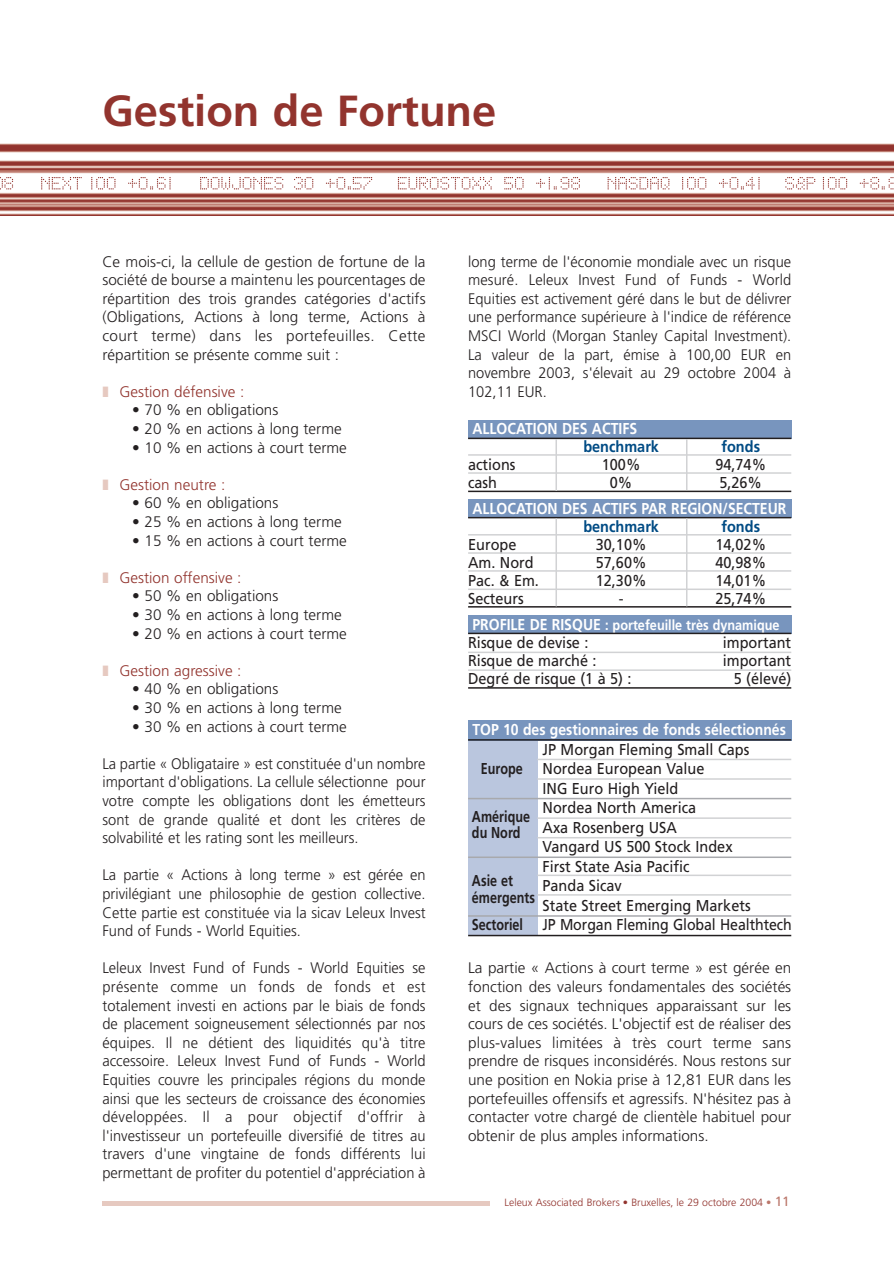
<style>
.page{position:relative;width:894px;height:1263px;background:#fff}
.page>*{position:absolute;margin:0;border:0;box-sizing:border-box;transform-origin:0 0}
.t1{font:700 43.5px "Frutiger";color:#92342e}
.t2{font:15.75px/19.5px "Frutiger";color:#231f20;scale:.92 1}
.t3{font:700 15.75px "Frutiger";color:#fff;scale:.89 1}
.t4{font:700 15.75px/16.5px "Frutiger";color:#231f20;scale:.8 1}
.t5{font:700 15.75px "Frutiger";color:#004b84;scale:.92 1}
.t6{font:300 15.3px/18.6px "Frutiger";color:#231f20;text-align:justify;scale:.96 1}
.t7{font:300 15.3px/18.6px "Frutiger";color:#231f20;text-align:justify}
.t8{font:300 15.3px "Frutiger";color:#92342e}
.t9{font:700 14.25px "Frutiger";color:#fff;scale:.89 1}
.t10{font:300 10.5px "Frutiger";color:#92342e}
.s1{color:#e6c9c0}
.s2{font-size:15.75px}
.s3{color:#bb776b}
.s4{font-weight:400;font-size:13.5px;color:#bb776b}
</style>
<div class="page">
<div style="left:468px;top:740px;width:69px;height:195px;background:#bac6de"></div>
<div style="left:468px;top:720px;width:323px;height:20px;background:#7895be"></div>
<hr style="left:537px;top:759px;width:254px;height:1px;background:#d1d2d4">
<hr style="left:468px;top:739px;width:323px;height:2px;background:#231f20">
<hr style="left:537px;top:778px;width:254px;height:2px;background:#d1d2d4">
<hr style="left:468px;top:798px;width:323px;height:1px;background:#a8a9ad">
<hr style="left:537px;top:817px;width:254px;height:2px;background:#d1d2d4">
<hr style="left:537px;top:837px;width:254px;height:1px;background:#d1d2d4">
<hr style="left:468px;top:857px;width:323px;height:1px;background:#a8a9ad">
<hr style="left:537px;top:875px;width:254px;height:1px;background:#d1d2d4">
<hr style="left:537px;top:894px;width:254px;height:2px;background:#d1d2d4">
<hr style="left:468px;top:915px;width:323px;height:2px;background:#a8a9ad">
<hr style="left:468px;top:935px;width:323px;height:1px;background:#231f20">
<div style="left:468px;top:616px;width:323px;height:18px;background:#7895be"></div>
<hr style="left:468px;top:652px;width:323px;height:1px;background:#d1d2d4">
<hr style="left:468px;top:633px;width:323px;height:1px;background:#231f20">
<hr style="left:468px;top:669px;width:323px;height:2px;background:#d1d2d4">
<hr style="left:468px;top:687px;width:323px;height:2px;background:#231f20">
<div style="left:468px;top:421px;width:323px;height:18px;background:#7895be"></div>
<hr style="left:468px;top:454px;width:323px;height:2px;background:#d1d2d4">
<hr style="left:468px;top:438px;width:323px;height:1px;background:#231f20">
<hr style="left:468px;top:472px;width:323px;height:2px;background:#d1d2d4">
<hr style="left:468px;top:491px;width:323px;height:1px;background:#231f20">
<div style="left:468px;top:500px;width:323px;height:18px;background:#7895be"></div>
<hr style="left:468px;top:534px;width:323px;height:2px;background:#d1d2d4">
<hr style="left:468px;top:517px;width:323px;height:1px;background:#231f20">
<hr style="left:468px;top:552px;width:323px;height:2px;background:#d1d2d4">
<hr style="left:468px;top:570px;width:323px;height:2px;background:#d1d2d4">
<hr style="left:468px;top:589px;width:323px;height:1px;background:#d1d2d4">
<hr style="left:468px;top:606px;width:323px;height:2px;background:#231f20">
<hr style="left:556px;top:439px;width:1px;height:52px;background:#d1d2d4">
<hr style="left:686px;top:439px;width:2px;height:51px;background:#d1d2d4">
<hr style="left:556px;top:518px;width:1px;height:88px;background:#d1d2d4">
<hr style="left:686px;top:518px;width:2px;height:88px;background:#d1d2d4">
<hr style="left:102px;top:1202px;width:689px;height:4px;background:#e6c9c0">
<div style="left:490px;top:1195px;width:301px;height:23px;background:#fff"></div>
<img style="left:0;top:143px;width:894px;height:73px">
<svg style="left:41px;top:177px;width:41px;height:12px"></svg>
<svg style="left:91px;top:177px;width:25px;height:12px"></svg>
<svg style="left:128px;top:177px;width:43px;height:12px"></svg>
<svg style="left:200px;top:177px;width:83px;height:12px"></svg>
<svg style="left:294px;top:177px;width:19px;height:12px"></svg>
<svg style="left:326px;top:177px;width:46px;height:12px"></svg>
<svg style="left:398px;top:177px;width:94px;height:12px"></svg>
<svg style="left:504px;top:177px;width:20px;height:12px"></svg>
<svg style="left:536px;top:177px;width:44px;height:12px"></svg>
<svg style="left:608px;top:177px;width:61px;height:12px"></svg>
<svg style="left:682px;top:177px;width:24px;height:12px"></svg>
<svg style="left:719px;top:177px;width:41px;height:12px"></svg>
<svg style="left:785px;top:177px;width:30px;height:12px"></svg>
<svg style="left:823px;top:177px;width:24px;height:12px"></svg>
<svg style="left:860px;top:177px;width:34px;height:12px"></svg>
<svg style="left:0;top:177px;width:13px;height:12px"></svg>
<h1 class="t1" style="left:102px;top:94px;width:395px">Gestion de Fortune</h1>
<p class="t7" style="left:102px;top:253px;width:325px">Ce mois-ci, la cellule de gestion de fortune de la société de bourse a maintenu les pourcentages de répartition des trois grandes catégories d'actifs (Obligations, Actions à long terme, Actions à court terme) dans les portefeuilles. Cette répartition se présente comme suit :</p>
<p class="t8" style="left:102px;top:385px;width:143px"><span class="s1">❚</span> Gestion défensive :</p>
<p class="t7" style="left:132px;top:402px;width:148px">• 70 % en obligations</p>
<p class="t7" style="left:132px;top:421px;width:211px">• 20 % en actions à long terme</p>
<p class="t7" style="left:132px;top:439px;width:216px">• 10 % en actions à court terme</p>
<p class="t8" style="left:102px;top:478px;width:124px"><span class="s1">❚</span> Gestion neutre :</p>
<p class="t7" style="left:132px;top:495px;width:148px">• 60 % en obligations</p>
<p class="t7" style="left:132px;top:514px;width:211px">• 25 % en actions à long terme</p>
<p class="t7" style="left:132px;top:532px;width:216px">• 15 % en actions à court terme</p>
<p class="t8" style="left:102px;top:571px;width:141px"><span class="s1">❚</span> Gestion offensive :</p>
<p class="t7" style="left:132px;top:588px;width:148px">• 50 % en obligations</p>
<p class="t7" style="left:132px;top:607px;width:211px">• 30 % en actions à long terme</p>
<p class="t7" style="left:132px;top:625px;width:216px">• 20 % en actions à court terme</p>
<p class="t8" style="left:102px;top:664px;width:141px"><span class="s1">❚</span> Gestion agressive :</p>
<p class="t7" style="left:132px;top:681px;width:148px">• 40 % en obligations</p>
<p class="t7" style="left:132px;top:700px;width:211px">• 30 % en actions à long terme</p>
<p class="t7" style="left:132px;top:718px;width:216px">• 30 % en actions à court terme</p>
<p class="t6" style="left:102px;top:755px;width:338px">La partie « Obligataire » est constituée d'un nombre important d'obligations. La cellule sélectionne pour votre compte les obligations dont les émetteurs sont de grande qualité et dont les critères de solvabilité et les rating sont les meilleurs.</p>
<p class="t6" style="left:102px;top:867px;width:338px">La partie « Actions à long terme » est gérée en privilégiant une philosophie de gestion collective.<br>Cette partie est constituée via la sicav Leleux Invest Fund of Funds - World Equities.</p>
<p class="t6" style="left:102px;top:960px;width:338px">Leleux Invest Fund of Funds - World Equities se présente comme un fonds de fonds et est totalement investi en actions par le biais de fonds de placement soigneusement sélectionnés par nos équipes. Il ne détient des liquidités qu'à titre accessoire. Leleux Invest Fund of Funds - World Equities couvre les principales régions du monde ainsi que les secteurs de croissance des économies développées. Il a pour objectif d'offrir à l'investisseur un portefeuille diversifié de titres au travers d'une vingtaine de fonds différents lui permettant de profiter du potentiel d'appréciation à</p>
<p class="t6" style="left:468px;top:253px;width:338px">long terme de l'économie mondiale avec un risque mesuré. Leleux Invest Fund of Funds - World Equities est activement géré dans le but de délivrer une performance supérieure à l'indice de référence MSCI World (Morgan Stanley Capital Investment).<br>La valeur de la part, émise à 100,00 EUR en novembre 2003, s'élevait au 29 octobre 2004 à 102,11 EUR.</p>
<p class="t3" style="left:472px;top:422px;width:187px">ALLOCATION DES ACTIFS</p>
<p class="t5" style="left:583px;top:441px;width:84px">benchmark</p>
<p class="t5" style="left:721px;top:441px;width:43px">fonds</p>
<p class="t2" style="left:468px;top:456px;width:53px">actions</p>
<p class="t2" style="left:602px;top:456px;width:44px">100%</p>
<p class="t2" style="left:715px;top:456px;width:57px">94,74%</p>
<p class="t2" style="left:468px;top:474px;width:33px">cash</p>
<p class="t2" style="left:610px;top:474px;width:26px">0%</p>
<p class="t2" style="left:719px;top:474px;width:48px">5,26%</p>
<p class="t3" style="left:472px;top:502px;width:354px">ALLOCATION DES ACTIFS PAR REGION/SECTEUR</p>
<p class="t5" style="left:583px;top:520px;width:84px">benchmark</p>
<p class="t5" style="left:721px;top:520px;width:43px">fonds</p>
<p class="t2" style="left:468px;top:536px;width:54px">Europe</p>
<p class="t2" style="left:596px;top:536px;width:57px">30,10%</p>
<p class="t2" style="left:715px;top:536px;width:57px">14,02%</p>
<p class="t2" style="left:468px;top:554px;width:73px">Am. Nord</p>
<p class="t2" style="left:596px;top:554px;width:57px">57,60%</p>
<p class="t2" style="left:715px;top:554px;width:57px">40,98%</p>
<p class="t2" style="left:468px;top:572px;width:79px">Pac. &amp; Em.</p>
<p class="t2" style="left:596px;top:572px;width:57px">12,30%</p>
<p class="t2" style="left:715px;top:572px;width:57px">14,01%</p>
<p class="t2" style="left:468px;top:590px;width:62px">Secteurs</p>
<p class="t2" style="left:619px;top:590px;width:7px">-</p>
<p class="t2" style="left:715px;top:590px;width:57px">25,74%</p>
<p class="t9" style="left:472px;top:619px;width:347px"><span class="s2">PROFILE DE RISQUE</span> : portefeuille très dynamique</p>
<p class="t2" style="left:468px;top:634px;width:132px">Risque de devise :</p>
<p class="t2" style="left:723px;top:634px;width:76px">important</p>
<p class="t2" style="left:468px;top:652px;width:141px">Risque de marché :</p>
<p class="t2" style="left:723px;top:652px;width:76px">important</p>
<p class="t2" style="left:468px;top:670px;width:179px">Degré de risque (1 à 5) :</p>
<p class="t2" style="left:734px;top:670px;width:64px">5 (élevé)</p>
<p class="t3" style="left:472px;top:723px;width:354px">TOP 10 des gestionnaires de fonds sélectionnés</p>
<p class="t4" style="left:481px;top:761px;width:54px">Europe</p>
<p class="t4" style="left:472px;top:809px;width:74px">Amérique du Nord</p>
<p class="t4" style="left:472px;top:874px;width:80px">Asie et émergents</p>
<p class="t4" style="left:472px;top:918px;width:65px">Sectoriel</p>
<p class="t2" style="left:543px;top:741px;width:272px">JP Morgan Fleming Small Caps<br>Nordea European Value<br>ING Euro High Yield<br>Nordea North America<br>Axa Rosenberg USA<br>Vangard US 500 Stock Index<br>First State Asia Pacific<br>Panda Sicav<br>State Street Emerging Markets<br>JP Morgan Fleming Global Healthtech</p>
<p class="t7" style="left:468px;top:960px;width:325px">La partie « Actions à court terme » est gérée en fonction des valeurs fondamentales des sociétés et des signaux techniques apparaissant sur les cours de ces sociétés. L'objectif est de réaliser des plus-values limitées à très court terme sans prendre de risques inconsidérés. Nous restons sur une position en Nokia prise à 12,81 EUR dans les portefeuilles offensifs et agressifs. N'hésitez pas à contacter votre chargé de clientèle habituel pour obtenir de plus amples informations.</p>
<p class="t10" style="left:504px;top:1199px;width:287px">Leleux Associated Brokers • Bruxelles, le 29 octobre 2004 <span class="s3">•</span> <span class="s4">11</span></p>
</div>
